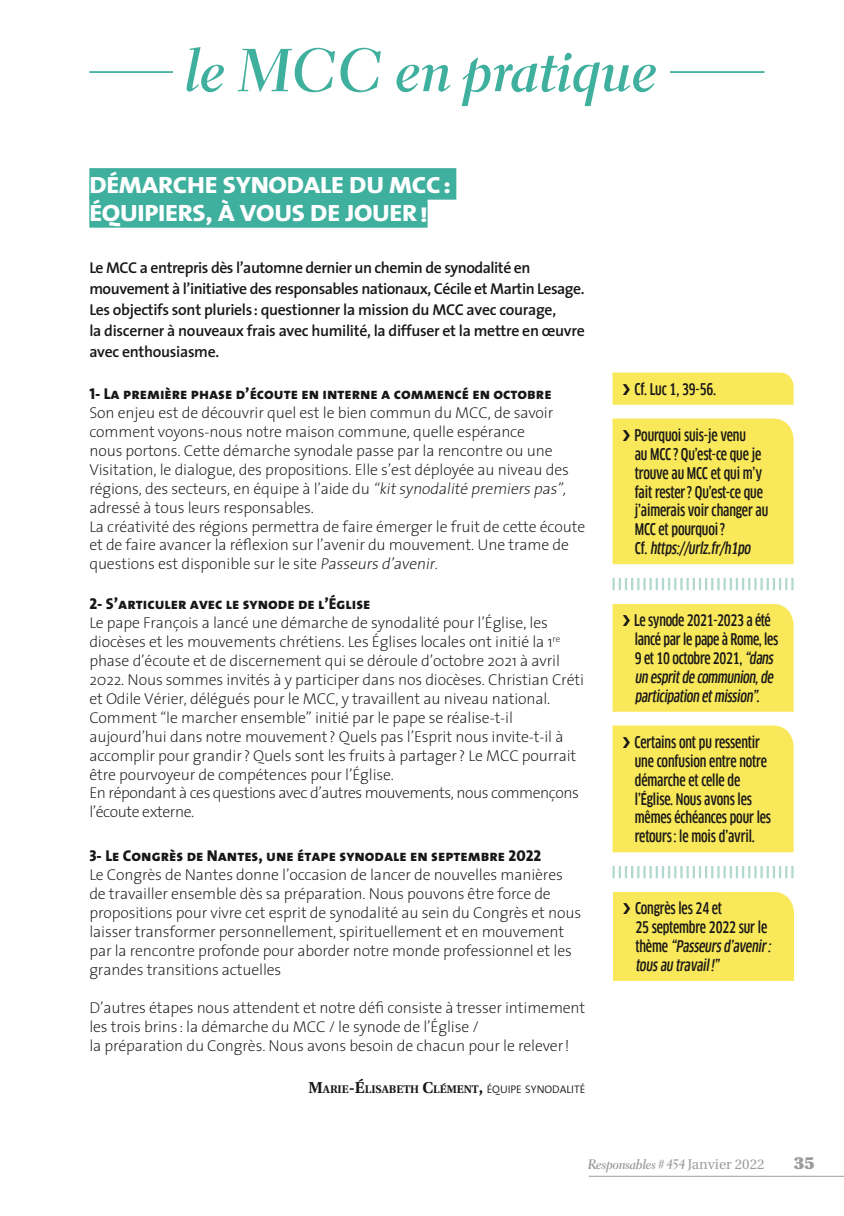
<style>
.page{position:relative;width:844px;height:1216px;background:#fff}
.page>*{position:absolute;margin:0;border:0;box-sizing:border-box;transform-origin:0 0}
.t1{font:61.25px "Electra LH Bold Cursive Display";letter-spacing:.025em;color:#3faf9e}
.t2{font:23.62px/28px "The Sans Extra Bold Caps";letter-spacing:-.01em;color:#fff;scale:1.11 1}
.t3{font:900 17.5px "Utopia";color:#9c9c9c}
.t4{font:200 15.75px/18.9px "The Sans";letter-spacing:-.01em;color:#181716}
.t5{font:500 15.75px/18.9px "Clan Cond";letter-spacing:-.01em;color:#181716}
.t6{font:600 15.75px/21px "The Sans";letter-spacing:-.02em;color:#181716}
.t7{font:15.75px "The Sans Extra Bold Caps";color:#181716}
.t8{font:14px "Electra LH Bold Cursive Display";color:#9c9c9c}
.t9{font:700 11.03px "Utopia";color:#181716}
.s1{font-size:15.75px}
.s2{font-family:"The Sans Semi Light Caps";font-weight:400}
.s3{font-family:"Utopia"}
</style>
<div class="page">
<hr style="left:588px;top:1175px;width:255px;height:1px;background:#9c9c9c">
<hr style="left:89px;top:71px;width:675px;height:2px;background:#3faf9e">
<div style="left:173px;top:46px;width:496px;height:45px;background:#fff"></div>
<svg style="left:612px;top:578px;width:181px;height:12px"></svg>
<svg style="left:612px;top:866px;width:181px;height:12px"></svg>
<div style="left:89px;top:168px;width:367px;height:32px;background:#3faf9e"></div>
<div style="left:89px;top:196px;width:338px;height:32px;background:#3faf9e"></div>
<svg style="left:612px;top:372px;width:181px;height:33px;background:#f9e85f"></svg>
<div style="left:612px;top:418px;width:181px;height:146px;background:#f9e85a"></div>
<div style="left:612px;top:604px;width:181px;height:107px;background:#f9e85a"></div>
<div style="left:612px;top:725px;width:181px;height:127px;background:#f9e85a"></div>
<div style="left:613px;top:892px;width:180px;height:88px;background:#f9e85a"></div>
<h1 class="t1" style="left:185px;top:47px;width:473px">le MCC en pratique</h1>
<h2 class="t2" style="left:89px;top:173px;width:327px">DÉMARCHE SYNODALE DU MCC :<br>ÉQUIPIERS, À VOUS DE JOUER !</h2>
<p class="t6" style="left:89px;top:258px;width:497px">Le MCC a entrepris dès l’automne dernier un chemin de synodalité en mouvement à l’initiative des responsables nationaux, Cécile et Martin Lesage.<br>Les objectifs sont pluriels : questionner la mission du MCC avec courage,<br>la discerner à nouveaux frais avec humilité, la diffuser et la mettre en œuvre avec enthousiasme.</p>
<p class="t7" style="left:89px;top:387px;width:463px">1- La première phase d’écoute en interne a commencé en octobre</p>
<p class="t4" style="left:89px;top:404px;width:497px">Son enjeu est de découvrir quel est le bien commun du MCC, de savoir comment voyons-nous notre maison commune, quelle espérance<br>nous portons. Cette démarche synodale passe par la rencontre ou une Visitation, le dialogue, des propositions. Elle s’est déployée au niveau des régions, des secteurs, en équipe à l’aide du “kit synodalité premiers pas”, adressé à tous leurs responsables.<br>La créativité des régions permettra de faire émerger le fruit de cette écoute et de faire avancer la réflexion sur l’avenir du mouvement. Une trame de questions est disponible sur le site Passeurs d’avenir.</p>
<p class="t7" style="left:89px;top:597px;width:282px">2- S’articuler avec le synode de l’Église</p>
<p class="t4" style="left:89px;top:614px;width:496px">Le pape François a lancé une démarche de synodalité pour l’Église, les diocèses et les mouvements chrétiens. Les Églises locales ont initié la 1<sup>re </sup>phase d’écoute et de discernement qui se déroule d’octobre 2021 à avril 2022. Nous sommes invités à y participer dans nos diocèses. Christian Créti et Odile Vérier, délégués pour le MCC, y travaillent au niveau national.<br>Comment “le marcher ensemble” initié par le pape se réalise-t-il aujourd’hui dans notre mouvement ? Quels pas l’Esprit nous invite-t-il à accomplir pour grandir ? Quels sont les fruits à partager ? Le MCC pourrait être pourvoyeur de compétences pour l’Église.<br>En répondant à ces questions avec d’autres mouvements, nous commençons l’écoute externe.</p>
<p class="t7" style="left:89px;top:849px;width:453px">3- Le Congrès de Nantes, une étape synodale en septembre 2022</p>
<p class="t4" style="left:89px;top:866px;width:493px">Le Congrès de Nantes donne l’occasion de lancer de nouvelles manières de travailler ensemble dès sa préparation. Nous pouvons être force de propositions pour vivre cet esprit de synodalité au sein du Congrès et nous laisser transformer personnellement, spirituellement et en mouvement par la rencontre profonde pour aborder notre monde professionnel et les grandes transitions actuelles</p>
<p class="t4" style="left:89px;top:999px;width:497px">D’autres étapes nous attendent et notre défi consiste à tresser intimement les trois brins : la démarche du MCC / le synode de l’Église /<br>la préparation du Congrès. Nous avons besoin de chacun pour le relever !</p>
<p class="t9" style="left:308px;top:1082px;width:278px"><span class="s1">M</span>ARIE<span class="s1">-É</span>LISABETH <span class="s1">C</span>LÉMENT<span class="s1">,</span> <span class="s2">ÉQUIPE SYNODALITÉ</span></p>
<p class="t5" style="left:634px;top:380px;width:83px">Cf. Luc 1, 39-56.</p>
<p class="t5" style="left:634px;top:426px;width:135px">Pourquoi suis-je venu<br>au MCC ? Qu’est-ce que je trouve au MCC et qui m’y fait rester ? Qu’est-ce que j’aimerais voir changer au<br>MCC et pourquoi ?<br>Cf. https://urlz.fr/h1po</p>
<p class="t5" style="left:634px;top:611px;width:145px">Le synode 2021-2023 a été lancé par le pape à Rome, les<br>9 et 10 octobre 2021, “dans un espritde communion,de participation etmission”.</p>
<p class="t5" style="left:634px;top:732px;width:138px">Certains ont pu ressentir une confusion entre notre démarche et celle de l’Église. Nous avons les mêmes échéances pour les retours : le mois d’avril.</p>
<p class="t5" style="left:635px;top:899px;width:140px">Congrès les 24 et<br>25 septembre 2022 sur le thème “Passeurs d’avenir: tous au travail!”</p>
<p class="t8" style="left:588px;top:1158px;width:178px">Responsables # 454 <span class="s3">Janvier 2022</span></p>
<p class="t3" style="left:793px;top:1152px;width:22px">35</p>
</div>
